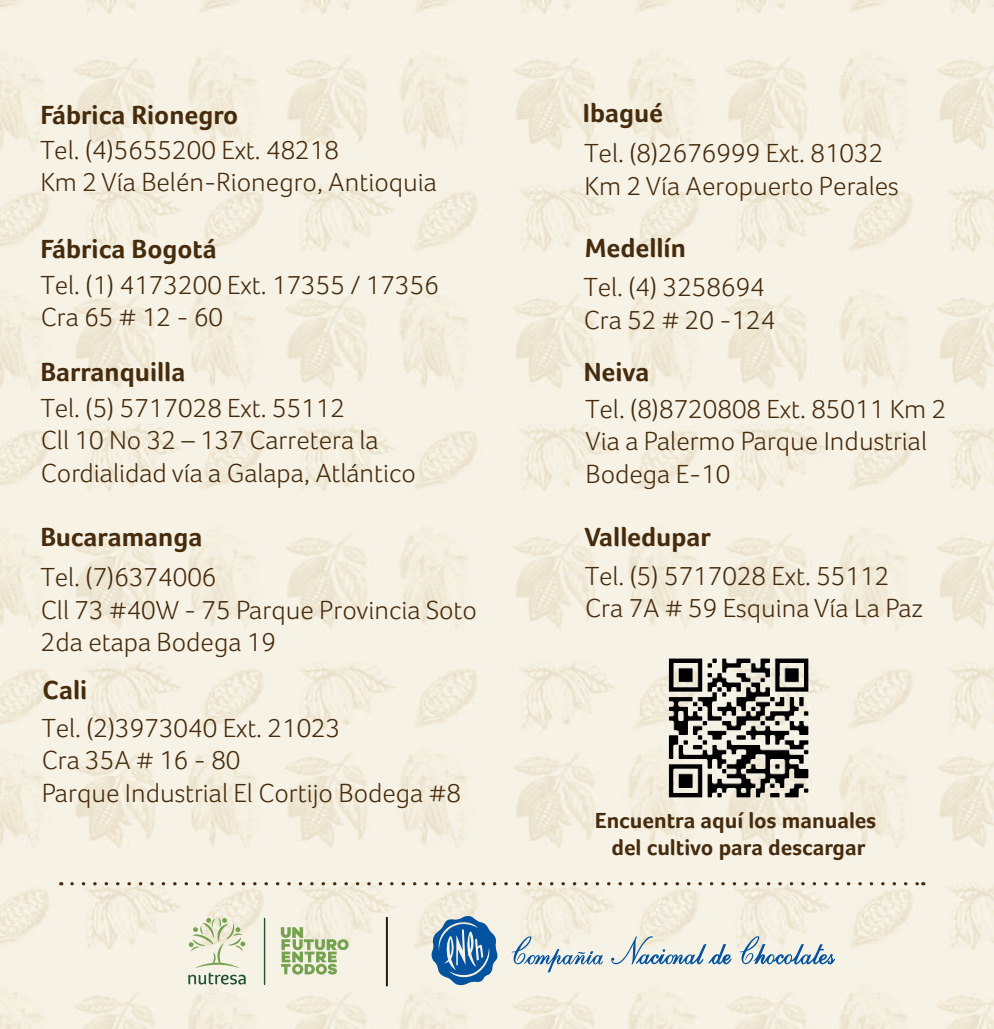
<style>
.page{position:relative;width:994px;height:1029px;background:#fff}
.page>*{position:absolute;margin:0;border:0;box-sizing:border-box;transform-origin:0 0}
.t1{font:300 27px/32.4px "Foco";color:#462b0c}
.t2{font:700 27px "Foco";color:#462b0c}
.t3{font:700 22.5px/27px "Foco";color:#462b0c;text-align:center}
</style>
<div class="page">
<img style="left:0;top:0;width:994px;height:1029px">
<svg style="left:431px;top:915px;width:67px;height:71px;background:#6795bc"></svg>
<svg style="left:510px;top:935px;width:325px;height:37px;background:#d1dada"></svg>
<hr style="left:386px;top:917px;width:2px;height:69px;background:#30180f">
<svg style="left:188px;top:917px;width:58px;height:67px;background:#d8dcc5"></svg>
<hr style="left:264px;top:918px;width:1px;height:67px;background:#205532">
<svg style="left:281px;top:927px;width:68px;height:47px;background:#bfcfa5"></svg>
<svg style="left:72px;top:882px;width:851px;height:3px;background:#cbc1b1"></svg>
<img style="left:660px;top:648px;width:156px;height:157px">
<p class="t2" style="left:40px;top:99px;width:199px">Fábrica Rionegro</p>
<p class="t1" style="left:40px;top:134px;width:398px">Tel. (4)5655200 Ext. 48218<br>Km 2 Vía Belén-Rionegro, Antioquia</p>
<p class="t2" style="left:40px;top:233px;width:178px">Fábrica Bogotá</p>
<p class="t1" style="left:41px;top:268px;width:399px">Tel. (1) 4173200 Ext. 17355 / 17356<br>Cra 65 # 12 - 60</p>
<p class="t2" style="left:40px;top:356px;width:146px">Barranquilla</p>
<p class="t1" style="left:41px;top:391px;width:376px">Tel. (5) 5717028 Ext. 55112<br>Cll 10 No 32 – 137 Carretera la<br>Cordialidad vía a Galapa, Atlántico</p>
<p class="t2" style="left:40px;top:521px;width:163px">Bucaramanga</p>
<p class="t1" style="left:41px;top:561px;width:437px">Tel. (7)6374006<br>Cll 73 #40W - 75 Parque Provincia Soto<br>2da etapa Bodega 19</p>
<p class="t2" style="left:43px;top:674px;width:46px">Cali</p>
<p class="t1" style="left:42px;top:711px;width:421px">Tel. (2)3973040 Ext. 21023<br>Cra 35A # 16 - 80<br>Parque Industrial El Cortijo Bodega #8</p>
<p class="t2" style="left:583px;top:97px;width:82px">Ibagué</p>
<p class="t1" style="left:584px;top:137px;width:316px">Tel. (8)2676999 Ext. 81032<br>Km 2 Vía Aeropuerto Perales</p>
<p class="t2" style="left:584px;top:232px;width:103px">Medellín</p>
<p class="t1" style="left:584px;top:271px;width:193px">Tel. (4) 3258694<br>Cra 52 # 20 -124</p>
<p class="t2" style="left:584px;top:356px;width:67px">Neiva</p>
<p class="t1" style="left:585px;top:392px;width:362px">Tel. (8)8720808 Ext. 85011 Km 2<br>Via a Palermo Parque Industrial<br>Bodega E-10</p>
<p class="t2" style="left:584px;top:521px;width:128px">Valledupar</p>
<p class="t1" style="left:585px;top:559px;width:339px">Tel. (5) 5717028 Ext. 55112<br>Cra 7A # 59 Esquina Vía La Paz</p>
<p class="t3" style="left:595px;top:807px;width:283px">Encuentra aquí los manuales del cultivo para descargar</p>
</div>
